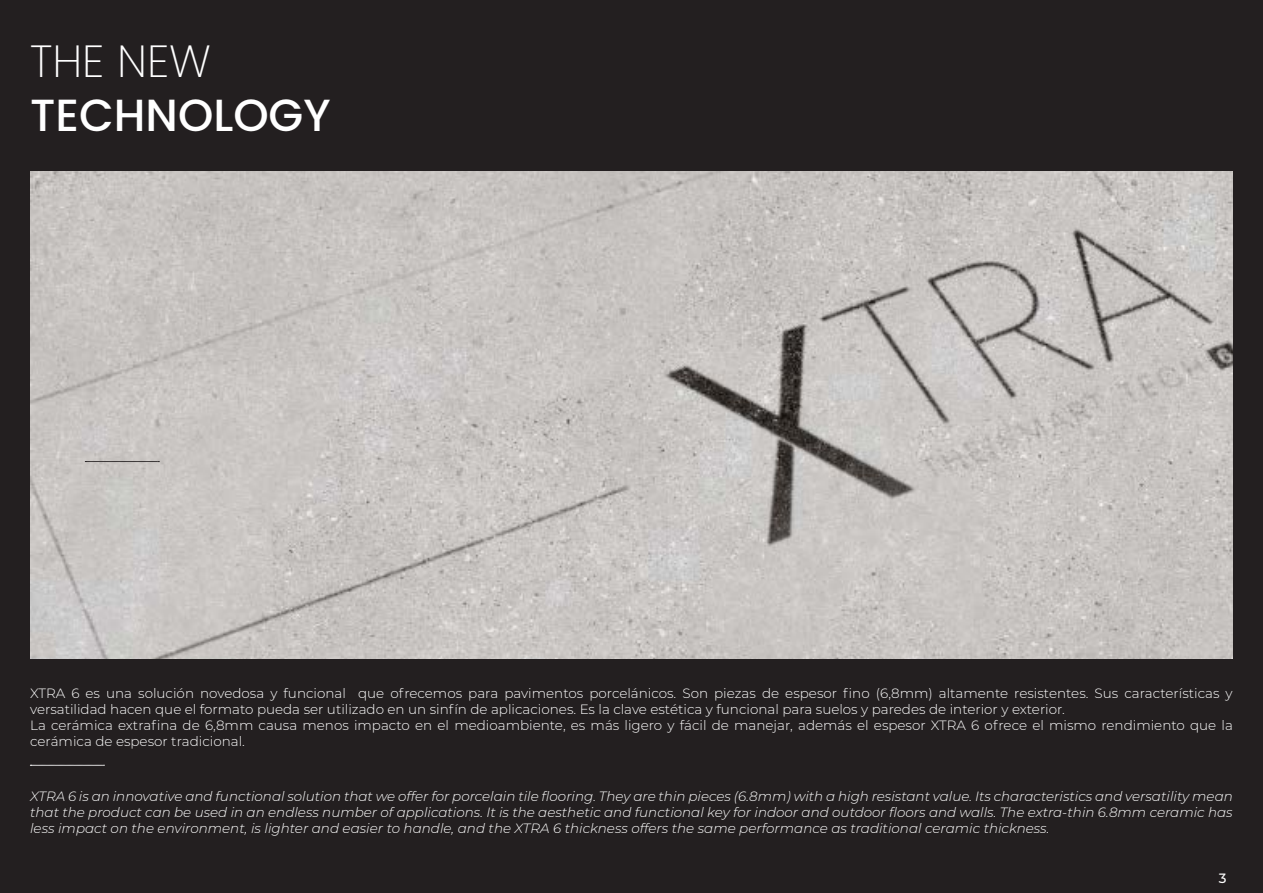
<style>
.page{position:relative;width:1263px;height:893px;background:#231f20}
.page>*{position:absolute;margin:0;border:0;box-sizing:border-box;transform-origin:0 0}
.t1{font:500 45px "Poppins";color:#fff}
.t2{font:200 45px "Poppins";color:#fff}
.t3{font:300 13.5px "Montserrat";color:#fff}
.t4{font:italic 300 13.5px/16.2px "Montserrat";color:#fff;text-align:justify}
.t5{font:500 13.5px "Montserrat";color:#fff}
</style>
<div class="page">
<img style="left:30px;top:171px;width:1203px;height:487px">
<svg style="left:85px;top:461px;width:74px;height:1px"></svg>
<svg style="left:30px;top:765px;width:74px;height:1px"></svg>
<p class="t2" style="left:30px;top:36px;width:182px">THE NEW</p>
<p class="t1" style="left:30px;top:90px;width:302px">TECHNOLOGY</p>
<p class="t3" style="left:30px;top:684px;width:1204px">XTRA 6 es una solución novedosa y funcional que ofrecemos para pavimentos porcelánicos. Son piezas de espesor fino (6,8mm) altamente resistentes. Sus características y</p>
<p class="t3" style="left:30px;top:700px;width:1036px">versatilidad hacen que el formato pueda ser utilizado en un sinfín de aplicaciones. Es la clave estética y funcional para suelos y paredes de interior y exterior.</p>
<p class="t3" style="left:30px;top:716px;width:1204px">La cerámica extrafina de 6,8mm causa menos impacto en el medioambiente, es más ligero y fácil de manejar, además el espesor XTRA 6 ofrece el mismo rendimiento que la</p>
<p class="t3" style="left:30px;top:732px;width:216px">cerámica de espesor tradicional.</p>
<p class="t4" style="left:30px;top:787px;width:1204px">XTRA 6 is an innovative and functional solution that we offer for porcelain tile flooring. They are thin pieces (6.8mm) with a high resistant value. Its characteristics and versatility mean that the product can be used in an endless number of applications. It is the aesthetic and functional key for indoor and outdoor floors and walls. The extra-thin 6.8mm ceramic has less impact on the environment, is lighter and easier to handle, and the XTRA 6 thickness offers the same performance as traditional ceramic thickness.</p>
<p class="t5" style="left:1219px;top:868px;width:9px">3</p>
</div>
